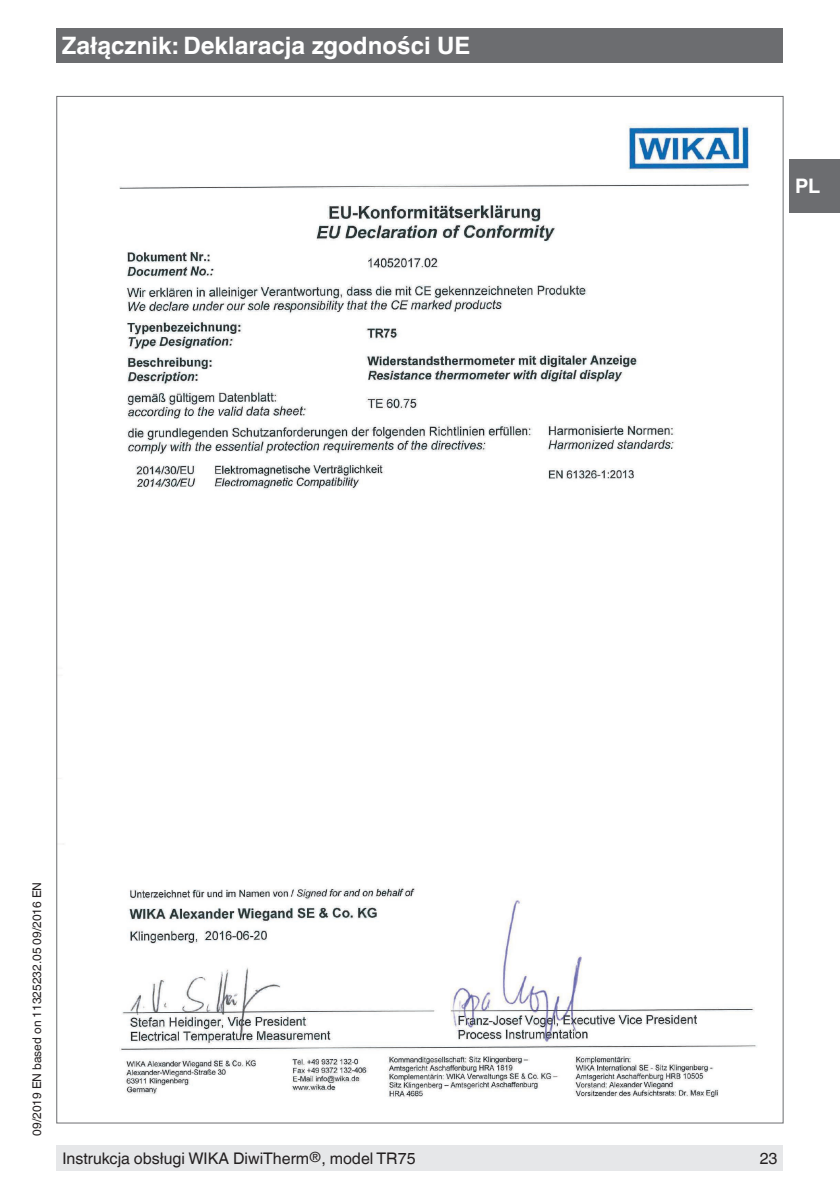
<style>
.page{position:relative;width:840px;height:1191px;background:#fff}
.page>*{position:absolute;margin:0;border:0;box-sizing:border-box;transform-origin:0 0}
.t1{font:700 24px "Helvetica World";color:#fff}
.t2{font:700 20px "Helvetica World";color:#fff}
.t3{font:16px "Helvetica World";color:#231f20}
.t4{font:12px "Helvetica World";color:#231f20}
.s1{font-size:14px}
</style>
<div class="page">
<div style="left:57px;top:28px;width:725px;height:34px;background:#6c6d70"></div>
<div style="left:56px;top:1145px;width:726px;height:26px;background:#e6e7e9"></div>
<div style="left:789px;top:159px;width:50px;height:54px;background:#6c6d70"></div>
<img style="left:63px;top:123px;width:694px;height:975px">
<h1 class="t1" style="left:62px;top:32px;width:410px">Załącznik: Deklaracja zgodności UE</h1>
<p class="t2" style="left:794px;top:174px;width:27px">PL</p>
<p class="t4" style="left:30px;top:1135px;width:255px;rotate:-90deg">09/2019 EN based on 11325232.05 09/2016 EN</p>
<p class="t3" style="left:62px;top:1149px;width:354px">Instrukcja obsługi WIKA DiwiTherm<span class="s1">®</span>, model TR75</p>
<p class="t3" style="left:759px;top:1149px;width:19px">23</p>
</div>
